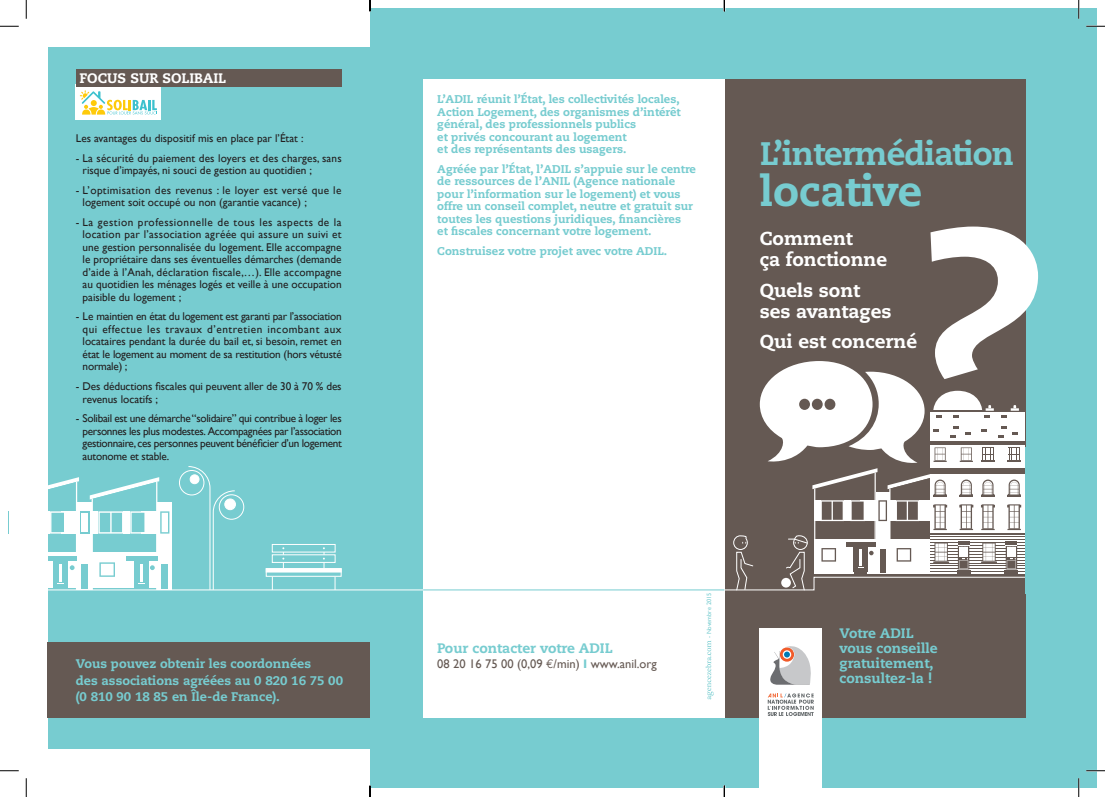
<style>
.page{position:relative;width:1105px;height:797px;background:#fff}
.page>*{position:absolute;margin:0;border:0;box-sizing:border-box;transform-origin:0 0}
.t1{font:800 42.5px "Caecilia LT Std";color:#77ccd0}
.t2{font:800 32.5px "Caecilia LT Std";letter-spacing:-.03em;color:#77ccd0}
.t3{font:800 18.75px/21.2px "Caecilia LT Std";color:#fff}
.t4{font:800 13.75px/15px "Caecilia LT Std";color:#77ccd0}
.t5{font:800 13.75px "Caecilia LT Std";color:#fff}
.t6{font:800 12.5px/16.2px "Caecilia LT Std";color:#77ccd0}
.t7{font:12.5px "Gill Sans";color:#655953}
.t8{font:11.25px/12.5px "Gill Sans";color:#231f20}
.t9{font:800 11.25px/12.5px "Caecilia LT Std";color:#77ccd0}
.t10{font:6.25px "Gill Sans";color:#77ccd0}
.s1{font-family:"Euro Mono"}
.s2{font-weight:700;color:#77ccd0}
</style>
<div class="page">
<div style="left:48px;top:48px;width:322px;height:701px;background:#77ccd0"></div>
<div style="left:157px;top:503px;width:15px;height:87px;background:#fff"></div>
<svg style="left:48px;top:477px;width:121px;height:112px"></svg>
<hr style="left:92px;top:498px;width:1px;height:92px;background:#fff">
<hr style="left:156px;top:482px;width:1px;height:108px;background:#fff">
<div style="left:126px;top:556px;width:31px;height:5px;background:#77ccd0"></div>
<div style="left:45px;top:556px;width:32px;height:5px;background:#77ccd0"></div>
<div style="left:9px;top:9px;width:39px;height:779px;background:#fff"></div>
<div style="left:370px;top:9px;width:726px;height:779px;background:#77ccd0"></div>
<div style="left:423px;top:79px;width:602px;height:638px;background:#655953"></div>
<div style="left:423px;top:79px;width:301px;height:638px;background:#fff"></div>
<div style="left:760px;top:628px;width:62px;height:160px;background:#fff"></div>
<svg style="left:770px;top:646px;width:41px;height:38px"></svg>
<svg style="left:768px;top:693px;width:46px;height:23px"></svg>
<svg style="left:706px;top:641px;width:8px;height:58px"></svg>
<hr style="left:48px;top:589px;width:676px;height:1px;background:#fff">
<hr style="left:423px;top:589px;width:301px;height:1px;background:#77ccd0">
<svg style="left:723px;top:226px;width:315px;height:365px"></svg>
<div style="left:799px;top:399px;width:11px;height:11px;background:#655953;border-radius:50%"></div>
<div style="left:812px;top:399px;width:11px;height:11px;background:#655953;border-radius:50%"></div>
<div style="left:824px;top:399px;width:11px;height:11px;background:#655953;border-radius:50%"></div>
<svg style="left:272px;top:576px;width:1px;height:14px"></svg>
<svg style="left:335px;top:576px;width:1px;height:14px"></svg>
<svg style="left:266px;top:572px;width:76px;height:4px"></svg>
<hr style="left:266px;top:568px;width:76px;height:4px;background:#fff">
<div style="left:272px;top:554px;width:64px;height:9px;background:#77ccd0;border:1px solid #fff"></div>
<div style="left:272px;top:544px;width:64px;height:8px;background:#77ccd0;border:1px solid #fff"></div>
<svg style="left:282px;top:547px;width:2px;height:21px"></svg>
<svg style="left:323px;top:547px;width:2px;height:21px"></svg>
<div style="left:179px;top:470px;width:25px;height:25px;border:1px solid #fff;border-radius:50%"></div>
<svg style="left:188px;top:466px;width:48px;height:124px"></svg>
<div style="left:219px;top:494px;width:25px;height:25px;border:1px solid #fff;border-radius:50%"></div>
<div style="left:225px;top:499px;width:10px;height:10px;background:#fff;border-radius:50%"></div>
<div style="left:224px;top:498px;width:12px;height:12px;border:1px solid #fff;border-radius:50%"></div>
<div style="left:76px;top:85px;width:85px;height:35px;background:#fff"></div>
<svg style="left:80px;top:90px;width:77px;height:25px"></svg>
<div style="left:76px;top:69px;width:266px;height:17px;background:#655953"></div>
<div style="left:48px;top:642px;width:322px;height:75px;background:#655953"></div>
<svg style="left:0;top:25px;width:19px;height:2px"></svg>
<svg style="left:1086px;top:25px;width:19px;height:2px"></svg>
<svg style="left:0;top:770px;width:19px;height:1px"></svg>
<svg style="left:1086px;top:770px;width:19px;height:1px"></svg>
<svg style="left:25px;top:0;width:2px;height:19px"></svg>
<svg style="left:25px;top:778px;width:2px;height:19px"></svg>
<svg style="left:1078px;top:0;width:1px;height:19px"></svg>
<svg style="left:1078px;top:778px;width:1px;height:19px"></svg>
<svg style="left:369px;top:0;width:2px;height:11px"></svg>
<svg style="left:369px;top:785px;width:2px;height:12px"></svg>
<svg style="left:724px;top:785px;width:1px;height:12px"></svg>
<p class="t5" style="left:79px;top:70px;width:148px">FOCUS SUR SOLIBAIL</p>
<p class="t8" style="left:76px;top:132px;width:229px">Les avantages du dispositif mis en place par l’État :</p>
<p class="t8" style="left:83px;top:151px;width:261px;text-indent:-7px">- La sécurité du paiement des loyers et des charges, sans risque d’impayés, ni souci de gestion au quotidien ;</p>
<p class="t8" style="left:83px;top:183px;width:260px;text-indent:-7px">- L’optimisation des revenus : le loyer est versé que le logement soit occupé ou non (garantie vacance) ;</p>
<p class="t8" style="left:83px;top:216px;width:260px;text-align:justify;text-indent:-7px">- La gestion professionnelle de tous les aspects de la location par l’association agréée qui assure un suivi et une gestion personnalisée du logement. Elle accompagne le propriétaire dans ses éventuelles démarches (demande d’aide à l’Anah, déclaration fiscale,…). Elle accompagne au quotidien les ménages logés et veille à une occupation paisible du logement ;</p>
<p class="t8" style="left:83px;top:310px;width:261px;text-align:justify;text-indent:-7px">- Le maintien en état du logement est garanti par l’association qui effectue les travaux d’entretien incombant aux locataires pendant la durée du bail et, si besoin, remet en état le logement au moment de sa restitution (hors vétusté normale) ;</p>
<p class="t8" style="left:83px;top:380px;width:260px;text-indent:-7px">- Des déductions fiscales qui peuvent aller de 30 à 70 % des revenus locatifs ;</p>
<p class="t8" style="left:83px;top:412px;width:261px;text-align:justify;text-indent:-7px">- Solibail est une démarche “solidaire” qui contribue à loger les personnes les plus modestes. Accompagnées par l’association gestionnaire, ces personnes peuvent bénéficier d’un logement autonome et stable.</p>
<p class="t6" style="left:76px;top:656px;width:269px">Vous pouvez obtenir les coordonnées<br>des associations agréées au 0 820 16 75 00 (0 810 90 18 85 en Île-de France).</p>
<p class="t9" style="left:437px;top:93px;width:245px">L’ADIL réunit l’État, les collectivités locales, Action Logement, des organismes d’intérêt général, des professionnels publics<br>et privés concourant au logement<br>et des représentants des usagers.</p>
<p class="t9" style="left:437px;top:163px;width:260px">Agréée par l’État, l’ADIL s’appuie sur le centre de ressources de l’ANIL (Agence nationale pour l’information sur le logement) et vous offre un conseil complet, neutre et gratuit sur toutes les questions juridiques, financières<br>et fiscales concernant votre logement.</p>
<p class="t9" style="left:437px;top:245px;width:231px">Construisez votre projet avec votre ADIL.</p>
<h2 class="t2" style="left:760px;top:134px;width:256px">L’intermédiation</h2>
<h1 class="t1" style="left:760px;top:165px;width:164px">locative</h1>
<h3 class="t3" style="left:760px;top:228px;width:129px">Comment<br>ça fonctionne</h3>
<h3 class="t3" style="left:760px;top:279px;width:133px">Quels sont ses avantages</h3>
<h3 class="t3" style="left:760px;top:331px;width:159px">Qui est concerné</h3>
<p class="t4" style="left:437px;top:640px;width:177px">Pour contacter votre ADIL</p>
<p class="t7" style="left:437px;top:656px;width:221px">08 20 16 75 00 (0,09 <span class="s1">€</span>/min) <span class="s2">I</span> www.anil.org</p>
<p class="t10" style="left:705px;top:638px;width:47px;rotate:-90deg">- Novembre 2015</p>
<p class="t4" style="left:839px;top:626px;width:100px">Votre ADIL vous conseille gratuitement, consultez-la !</p>
</div>
